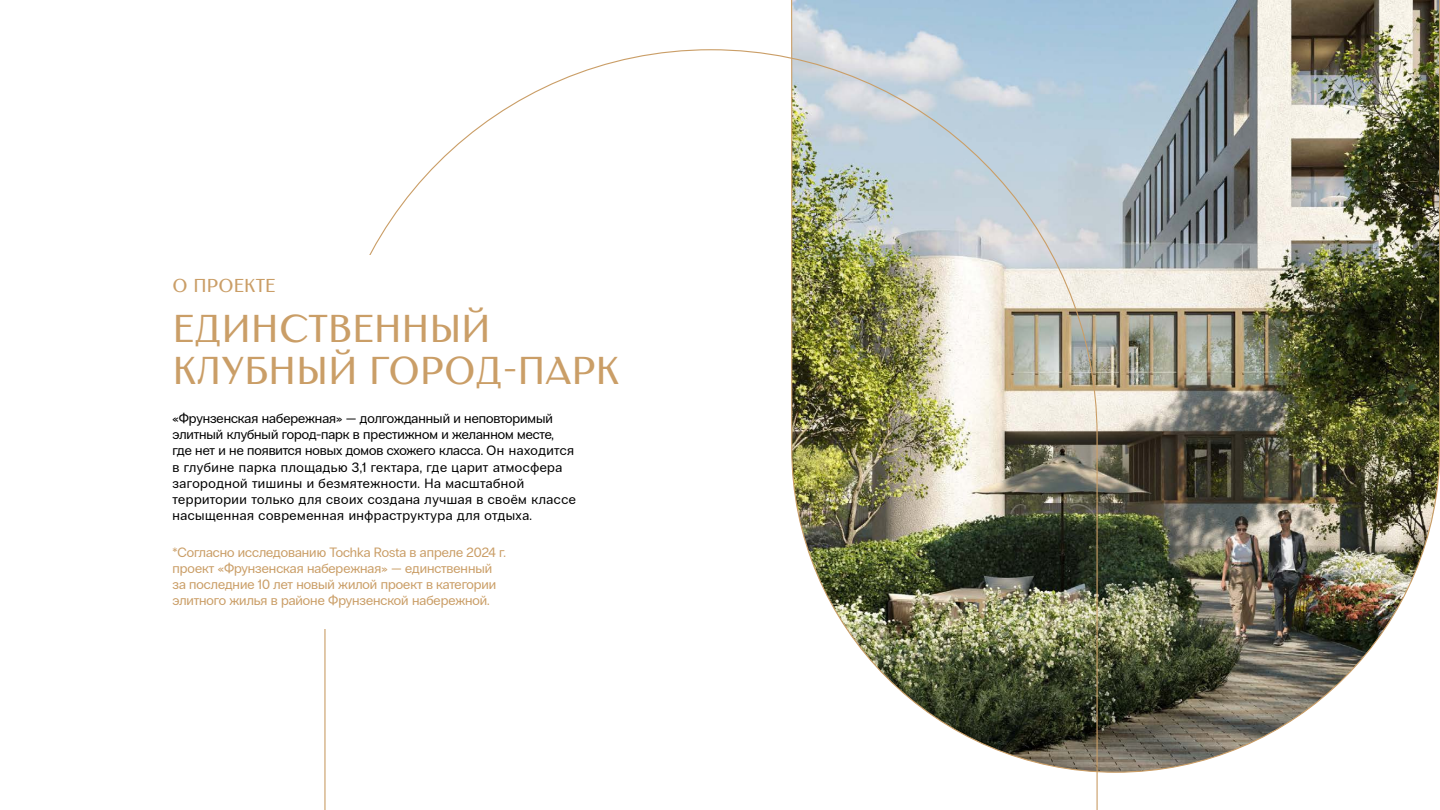
<style>
.page{position:relative;width:1440px;height:810px;background:#fff}
.page>*{position:absolute;margin:0;border:0;box-sizing:border-box;transform-origin:0 0}
.ЗАГОЛОВОК_ФН{font:38.78px/42.1px "Romanovsky W08";letter-spacing:.01em;color:#ca9e67}
.ЗАГОЛОВОК_ФН-2{font:18.67px "Romanovsky W08";letter-spacing:.01em;color:#ca9e67}
.Подписи{font:13.5px/16.2px "PP Radio Grotesk";letter-spacing:.02em;color:#000}
.t1{font:13.5px/16.2px "PP Radio Grotesk";color:#ca9e67}
</style>
<div class="page">
<img style="left:791px;top:0;width:649px;height:773px">
<img style="left:324px;top:49px;width:774px;height:761px">
<div style="left:148px;top:256px;width:497px;height:373px;background:#fff"></div>
<p class="ЗАГОЛОВОК_ФН-2" style="left:173px;top:275px;width:104px">О ПРОЕКТЕ</p>
<p class="ЗАГОЛОВОК_ФН" style="left:173px;top:307px;width:448px">ЕДИНСТВЕННЫЙ<br>КЛУБНЫЙ ГОРОД-ПАРК</p>
<p class="Подписи" style="left:172px;top:410px;width:405px">«Фрунзенская набережная» — долгожданный и неповторимый элитный клубный город-парк в престижном и желанном месте, где нет и не появится новых домов схожего класса. Он находится в глубине парка площадью 3,1 гектара, где царит атмосфера загородной тишины и безмятежности. На масштабной территории только для своих создана лучшая в своём классе насыщенная современная инфраструктура для отдыха.</p>
<p class="t1" style="left:172px;top:544px;width:335px">*Согласно исследованию Tochka Rosta в апреле 2024 г. проект «Фрунзенская набережная» — единственный за последние 10 лет новый жилой проект в категории элитного жилья в районе Фрунзенской набережной.</p>
</div>
